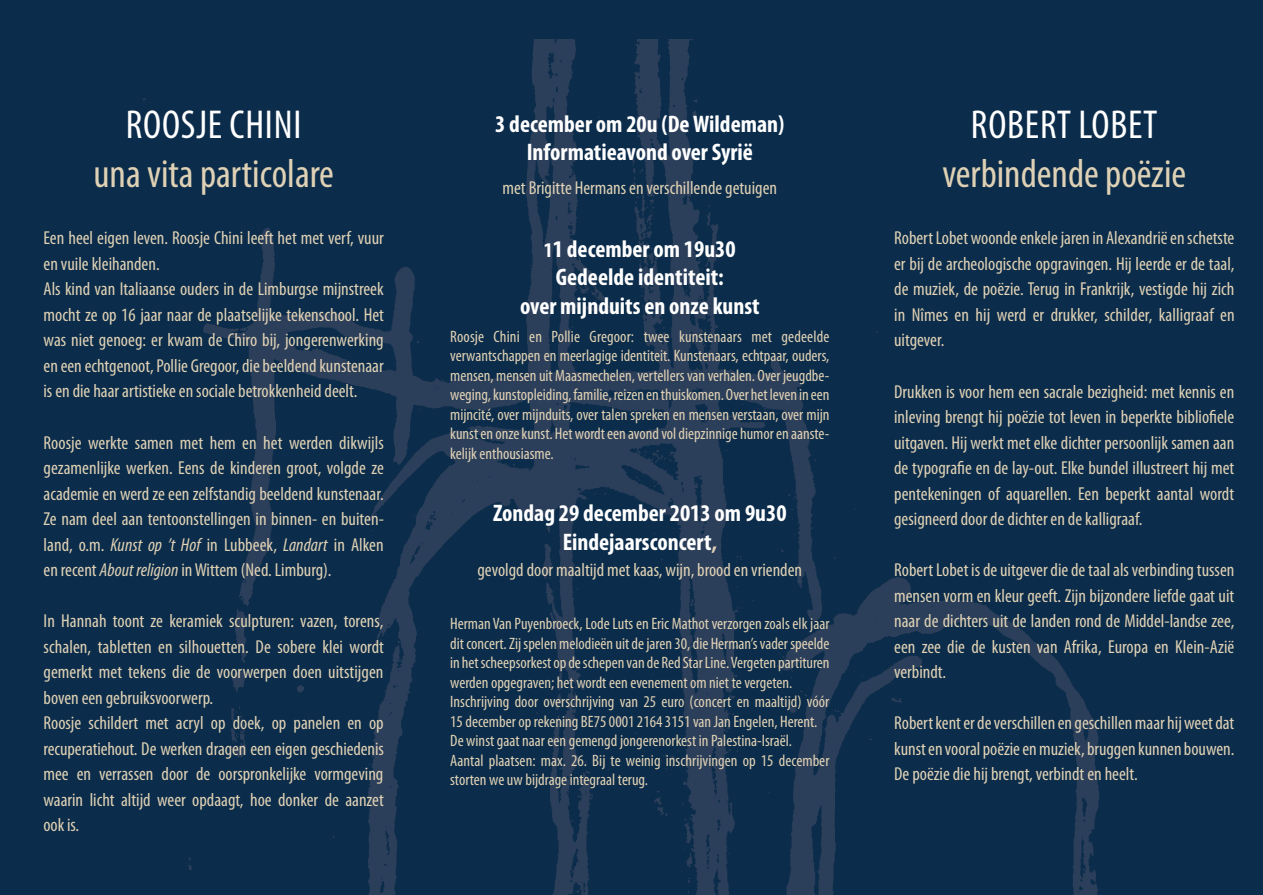
<style>
.page{position:relative;width:1263px;height:895px;background:#fff}
.page>*{position:absolute;margin:0;border:0;box-sizing:border-box;transform-origin:0 0}
.t1{font:condensed 40.5px "Myriad Pro";color:#dfd1b5}
.t2{font:condensed 40.5px "Myriad Pro";letter-spacing:.02em;color:#fff}
.t3{font:700 condensed 24px/28.5px "Myriad Pro";color:#fff;text-align:center}
.t4{font:condensed 18.75px/25.5px "Myriad Pro";color:#dfd1b5;text-align:justify}
.t5{font:condensed 16.5px/19.5px "Myriad Pro";color:#dfd1b5;text-align:justify}
.s1{font-style:italic}
.s2{font-size:21px}
.s3{color:#dfd1b5}
</style>
<div class="page">
<div style="left:0;top:0;width:1263px;height:894px;background:#0b2c4a"></div>
<img style="left:143px;top:40px;width:956px;height:854px">
<h1 class="t2" style="left:126px;top:100px;width:172px">Roosj e Chi ni</h1>
<h1 class="t1" style="left:93px;top:149px;width:242px">una vita particolare</h1>
<p class="t4" style="left:44px;top:225px;width:342px;text-align:left">Een heel eigen leven. Roosje Chini leeft het met verf, vuur en vuile kleihanden.<br>Als kind van Italiaanse ouders in de Limburgse mijnstreek mocht ze op 16 jaar naar de plaatselijke tekenschool. Het was niet genoeg: er kwam de Chiro bij, jongerenwerking en een echtgenoot, Pollie Gregoor, die beeldend kunstenaar is en die haar artistieke en sociale betrokkenheid deelt.</p>
<p class="t4" style="left:44px;top:429px;width:342px">Roosje werkte samen met hem en het werden dikwijls gezamenlijke werken. Eens de kinderen groot, volgde ze academie en werd ze een zelfstandig beeldend kunstenaar.<br>Ze nam deel aan tentoonstellingen in binnen- en buiten&shy;land, o.m. <span class="s1">Kunst op ’t Hof</span> in Lubbeek, <span class="s1">Landart</span> in Alken en recent <span class="s1">About religion</span> in Wittem (Ned. Limburg).</p>
<p class="t4" style="left:44px;top:607px;width:342px;text-align:left">In Hannah toont ze keramiek sculpturen: vazen, torens, schalen, tabletten en silhouetten. De sobere klei wordt gemerkt met tekens die de voorwerpen doen uitstijgen boven een gebruiksvoorwerp.<br>Roosje schildert met acryl op doek, op panelen en op recuperatiehout. De werken dragen een eigen geschiedenis mee en verrassen door de oorspronkelijke vormgeving waarin licht altijd weer opdaagt, hoe donker de aanzet ook is.</p>
<p class="t3" style="left:495px;top:109px;width:291px">3 december om 20u (De Wildeman)<br>Informatieavond over Syrië</p>
<p class="t4" style="left:502px;top:175px;width:276px">met Brigitte Hermans en verschillende getuigen</p>
<p class="t3" style="left:520px;top:234px;width:241px"><span class="s2">1</span>1 december om 19u30<br>Gedeelde identiteit:<br>over mijnduits en onze kunst</p>
<p class="t5" style="left:450px;top:326px;width:381px">Roosje Chini en Pollie Gregoor: twee kunstenaars met gedeelde verwantschappen en meerlagige identiteit. Kunstenaars, echtpaar, ouders, mensen, mensen uit Maasmechelen, vertellers van verhalen. Over jeugdbe&shy;weging, kunstopleiding, familie, reizen en thuiskomen. Over het leven in een mijncité, over mijnduits, over talen spreken en mensen verstaan, over mijn kunst en onze kunst. Het wordt een avond vol diepzinnige humor en aanste&shy;kelijk enthousiasme.</p>
<p class="t3" style="left:493px;top:498px;width:295px">Zondag 29 december 2013 om 9u30<br>Eindejaarsconcert<span class="s3">,</span></p>
<p class="t4" style="left:477px;top:556px;width:326px">gevolgd door maaltijd met kaas, wijn, brood en vrienden</p>
<p class="t5" style="left:450px;top:613px;width:381px;text-align:left">Herman Van Puyenbroeck, Lode Luts en Eric Mathot verzorgen zoals elk jaar dit concert. Zij spelen melodieën uit de jaren 30, die Herman’s vader speelde in het scheepsorkest op de schepen van de Red Star Line. Vergeten partituren werden opgegraven; het wordt een evenement om niet te vergeten.<br>Inschrijving door overschrijving van 25 euro (concert en maaltijd) vóór 15 december op rekening BE75 0001 2164 3151 van Jan Engelen, Herent.<br>De winst gaat naar een gemengd jongerenorkest in Palestina-Israël.<br>Aantal plaatsen: max. 26. Bij te weinig inschrijvingen op 15 december storten we uw bijdrage integraal terug.</p>
<h1 class="t2" style="left:971px;top:100px;width:188px">Robert Lobet</h1>
<h1 class="t1" style="left:942px;top:149px;width:245px">verbindende poëzie</h1>
<p class="t4" style="left:894px;top:225px;width:342px">Robert Lobet woonde enkele jaren in Alexandrië en schetste er bij de archeologische opgravingen. Hij leerde er de taal, de muziek, de poëzie. Terug in Frankrijk, vestigde hij zich in Nîmes en hij werd er drukker, schilder, kalligraaf en uitgever.</p>
<p class="t4" style="left:894px;top:378px;width:342px">Drukken is voor hem een sacrale bezigheid: met kennis en inleving brengt hij poëzie tot leven in beperkte bibliofiele uitgaven. Hij werkt met elke dichter persoonlijk samen aan de typografie en de lay-out. Elke bundel illustreert hij met pentekeningen of aquarellen. Een beperkt aantal wordt gesigneerd door de dichter en de kalligraaf.</p>
<p class="t4" style="left:894px;top:556px;width:342px">Robert Lobet is de uitgever die de taal als verbinding tussen mensen vorm en kleur geeft. Zijn bijzondere liefde gaat uit naar de dichters uit de landen rond de Middel-landse zee, een zee die de kusten van Afrika, Europa en Klein-Azië verbindt.</p>
<p class="t4" style="left:894px;top:709px;width:342px">Robert kent er de verschillen en geschillen maar hij weet dat kunst en vooral poëzie en muziek, bruggen kunnen bouwen.<br>De poëzie die hij brengt, verbindt en heelt.</p>
</div>
